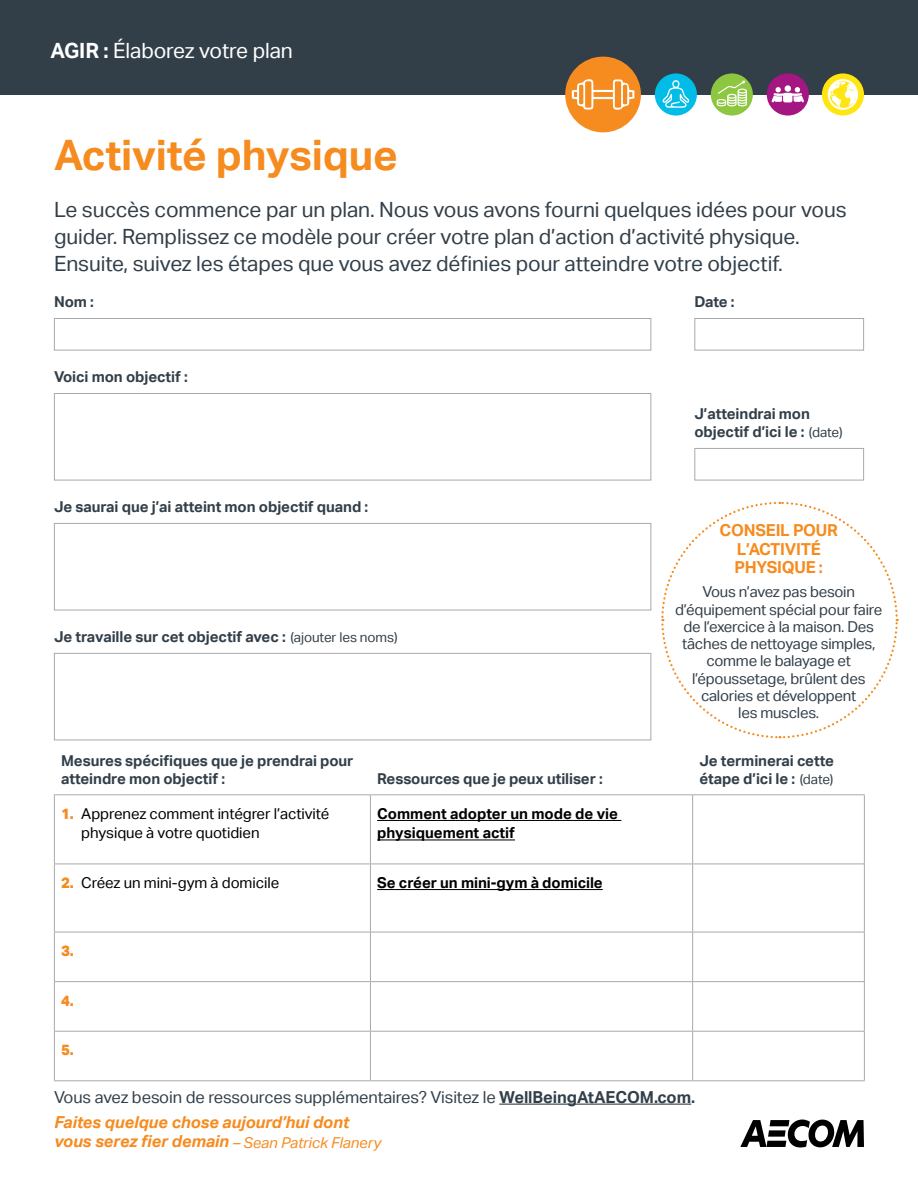
<style>
.page{position:relative;width:918px;height:1188px;background:#fff}
.page>*{position:absolute;margin:0;border:0;box-sizing:border-box;transform-origin:0 0}
.t1{font:700 42px "AECOM Sans";letter-spacing:-.005em;color:#f68b1f}
.t2{font:21px/27px "AECOM Sans";letter-spacing:-.005em;color:#323f49}
.t3{font:21px "AECOM Sans";letter-spacing:-.005em;color:#fff}
.t4{font:16.5px/25.5px "AECOM Sans";letter-spacing:-.005em;color:#323f49}
.t5{font:italic 700 16.5px "AECOM Sans";letter-spacing:-.005em;color:#f68b1f}
.t6{font:700 16.5px/18.8px "AECOM Sans";letter-spacing:-.015em;color:#f68b1f;text-align:center}
.t7{font:700 15px/18px "AECOM Sans";letter-spacing:-.005em;color:#323f49}
.t8{font:15px/17.2px "AECOM Sans";letter-spacing:-.015em;color:#323f49;text-align:center}
.t9{font:15px/19.5px "AECOM Sans";letter-spacing:-.005em;color:#000}
.t10{font:700 15px/19.5px "AECOM Sans";color:#000}
.t11{font:800 15px "AECOM Sans";color:#f68b1f}
.s1{font-weight:700}
.s2{font-weight:400;font-size:13.5px}
.s3{font-weight:800;color:#f68b1f}
.s4{font-weight:700;font-style:italic;color:#f68b1f}
.s5{font-weight:400;font-size:15px}
</style>
<div class="page">
<svg style="left:661px;top:501px;width:238px;height:238px"></svg>
<div style="left:0;top:0;width:918px;height:94px;background:#323f49"></div>
<div style="left:565px;top:57px;width:76px;height:75px;background:#f68b1f;border-radius:50%"></div>
<svg style="left:571px;top:79px;width:63px;height:31px"></svg>
<div style="left:655px;top:73px;width:42px;height:43px;background:#00bce7;border-radius:50%"></div>
<svg style="left:662px;top:80px;width:27px;height:28px"></svg>
<div style="left:711px;top:73px;width:42px;height:43px;background:#8dc63f;border-radius:50%"></div>
<svg style="left:717px;top:81px;width:30px;height:26px"></svg>
<div style="left:767px;top:73px;width:42px;height:43px;background:#a41681;border-radius:50%"></div>
<div style="left:785px;top:85px;width:6px;height:7px;background:#fff;border-radius:50%"></div>
<svg style="left:772px;top:87px;width:32px;height:15px"></svg>
<div style="left:822px;top:73px;width:42px;height:43px;background:#ffe512;border-radius:50%"></div>
<svg style="left:828px;top:79px;width:30px;height:31px"></svg>
<svg style="left:740px;top:1119px;width:124px;height:29px"></svg>
<hr style="left:499px;top:1104px;width:192px;height:1px;background:#323f49">
<div style="left:54px;top:318px;width:597px;height:33px;background:#fff;border:1px solid #a7a9ac"></div>
<div style="left:694px;top:448px;width:170px;height:32px;background:#fff;border:1px solid #a7a9ac"></div>
<div style="left:694px;top:318px;width:170px;height:33px;background:#fff;border:1px solid #a7a9ac"></div>
<hr style="left:54px;top:794px;width:316px;height:1px;background:#a7a9ac">
<hr style="left:54px;top:795px;width:1px;height:69px;background:#a7a9ac">
<hr style="left:370px;top:794px;width:323px;height:1px;background:#a7a9ac">
<hr style="left:370px;top:795px;width:1px;height:69px;background:#a7a9ac">
<hr style="left:693px;top:794px;width:172px;height:1px;background:#a7a9ac">
<hr style="left:692px;top:795px;width:1px;height:69px;background:#a7a9ac">
<hr style="left:864px;top:795px;width:1px;height:69px;background:#a7a9ac">
<hr style="left:54px;top:864px;width:316px;height:1px;background:#a7a9ac">
<hr style="left:54px;top:864px;width:1px;height:68px;background:#a7a9ac">
<hr style="left:370px;top:864px;width:323px;height:1px;background:#a7a9ac">
<hr style="left:370px;top:864px;width:1px;height:68px;background:#a7a9ac">
<hr style="left:693px;top:864px;width:172px;height:1px;background:#a7a9ac">
<hr style="left:692px;top:864px;width:1px;height:68px;background:#a7a9ac">
<hr style="left:864px;top:864px;width:1px;height:68px;background:#a7a9ac">
<hr style="left:54px;top:932px;width:316px;height:1px;background:#a7a9ac">
<hr style="left:54px;top:932px;width:1px;height:49px;background:#a7a9ac">
<hr style="left:370px;top:932px;width:323px;height:1px;background:#a7a9ac">
<hr style="left:370px;top:932px;width:1px;height:49px;background:#a7a9ac">
<hr style="left:693px;top:932px;width:172px;height:1px;background:#a7a9ac">
<hr style="left:692px;top:932px;width:1px;height:49px;background:#a7a9ac">
<hr style="left:864px;top:932px;width:1px;height:49px;background:#a7a9ac">
<hr style="left:54px;top:981px;width:316px;height:1px;background:#a7a9ac">
<hr style="left:54px;top:982px;width:1px;height:49px;background:#a7a9ac">
<hr style="left:370px;top:981px;width:323px;height:1px;background:#a7a9ac">
<hr style="left:370px;top:982px;width:1px;height:49px;background:#a7a9ac">
<hr style="left:693px;top:981px;width:172px;height:1px;background:#a7a9ac">
<hr style="left:692px;top:982px;width:1px;height:49px;background:#a7a9ac">
<hr style="left:864px;top:982px;width:1px;height:49px;background:#a7a9ac">
<hr style="left:54px;top:1031px;width:316px;height:1px;background:#a7a9ac">
<hr style="left:54px;top:1032px;width:1px;height:48px;background:#a7a9ac">
<hr style="left:370px;top:1031px;width:323px;height:1px;background:#a7a9ac">
<hr style="left:370px;top:1032px;width:1px;height:48px;background:#a7a9ac">
<hr style="left:693px;top:1031px;width:172px;height:1px;background:#a7a9ac">
<hr style="left:692px;top:1032px;width:1px;height:48px;background:#a7a9ac">
<hr style="left:864px;top:1032px;width:1px;height:48px;background:#a7a9ac">
<hr style="left:54px;top:1080px;width:316px;height:1px;background:#a7a9ac">
<hr style="left:370px;top:1080px;width:323px;height:1px;background:#a7a9ac">
<hr style="left:693px;top:1080px;width:172px;height:1px;background:#a7a9ac">
<hr style="left:377px;top:820px;width:244px;height:1px;background:#000">
<hr style="left:377px;top:839px;width:138px;height:1px;background:#000">
<hr style="left:377px;top:889px;width:226px;height:1px;background:#000">
<div style="left:54px;top:393px;width:597px;height:87px;background:#fff;border:1px solid #a7a9ac"></div>
<div style="left:54px;top:523px;width:597px;height:87px;background:#fff;border:1px solid #a7a9ac"></div>
<div style="left:54px;top:653px;width:597px;height:87px;background:#fff;border:1px solid #a7a9ac"></div>
<h2 class="t3" style="left:50px;top:38px;width:244px"><span class="s1">AGIR :</span> Élaborez votre plan</h2>
<h1 class="t1" style="left:54px;top:131px;width:345px">Activité physique</h1>
<p class="t2" style="left:54px;top:196px;width:794px">Le succès commence par un plan. Nous vous avons fourni quelques idées pour vous guider. Remplissez ce modèle pour créer votre plan d’action d’activité physique.<br>Ensuite, suivez les étapes que vous avez définies pour atteindre votre objectif.</p>
<p class="t7" style="left:54px;top:293px;width:41px">Nom :</p>
<p class="t7" style="left:54px;top:368px;width:135px">Voici mon objectif :</p>
<p class="t7" style="left:54px;top:498px;width:316px">Je saurai que j’ai atteint mon objectif quand :</p>
<p class="t7" style="left:54px;top:628px;width:345px">Je travaille sur cet objectif avec : <span class="s2">(ajouter les noms)</span></p>
<p class="t7" style="left:61px;top:752px;width:294px">Mesures spécifiques que je prendrai pour atteindre mon objectif :</p>
<p class="t7" style="left:377px;top:770px;width:227px">Ressources que je peux utiliser :</p>
<p class="t9" style="left:81px;top:804px;width:250px;text-indent:-20px"><span class="s3">1.</span> Apprenez comment intégrer l’activité physique à votre quotidien</p>
<p class="t10" style="left:377px;top:804px;width:242px">Comment adopter un mode de vie physiquement actif</p>
<p class="t9" style="left:61px;top:873px;width:220px"><span class="s3">2.</span> Créez un mini-gym à domicile</p>
<p class="t10" style="left:377px;top:873px;width:227px">Se créer un mini-gym à domicile</p>
<p class="t11" style="left:61px;top:941px;width:14px">3.</p>
<p class="t11" style="left:61px;top:991px;width:14px">4.</p>
<p class="t11" style="left:61px;top:1040px;width:14px">5.</p>
<p class="t7" style="left:694px;top:293px;width:42px">Date :</p>
<p class="t7" style="left:694px;top:405px;width:150px">J’atteindrai mon objectif d’ici le : <span class="s2">(date)</span></p>
<p class="t6" style="left:720px;top:521px;width:120px">CONSEIL POUR<br>L’ACTIVITÉ<br>PHYSIQUE :</p>
<p class="t8" style="left:675px;top:584px;width:208px">Vous n’avez pas besoin d’équipement spécial pour faire de l’exercice à la maison. Des tâches de nettoyage simples, comme le balayage et l’époussetage, brûlent des calories et développent<br>les muscles.</p>
<p class="t7" style="left:699px;top:752px;width:136px">Je terminerai cette étape d’ici le : <span class="s2">(date)</span></p>
<p class="t4" style="left:54px;top:1084px;width:643px">Vous avez besoin de ressources supplémentaires? Visitez le <span class="s1">WellBeingAtAECOM.com.<br></span><span class="s4">Faites quelque chose aujourd’hui dont</span></p>
<p class="t5" style="left:54px;top:1132px;width:329px">vous serez fier demain <span class="s5">– Sean Patrick Flanery</span></p>
</div>
